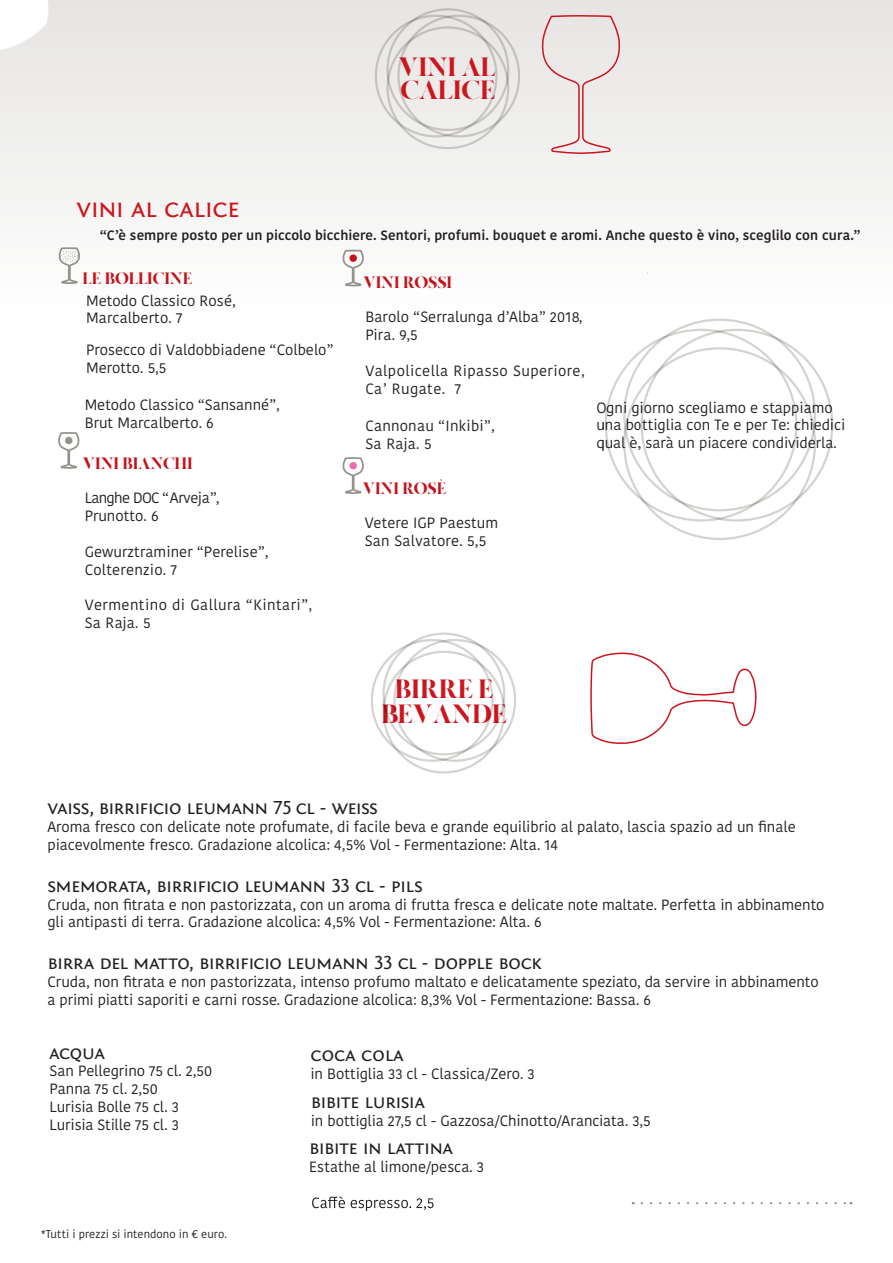
<style>
.page{position:relative;width:893px;height:1263px;background:#fff}
.page>*{position:absolute;margin:0;border:0;box-sizing:border-box;transform-origin:0 0}
.t1{font:27px "Fontin Sans Small Caps";letter-spacing:-.015em;color:#cd151d}
.t2{font:900 26.4px/24.8px "MADE Canvas";letter-spacing:-.01em;color:#cd151d;text-align:center}
.t3{font:19.8px "Fontin Sans Small Caps";letter-spacing:-.03em;color:#231f20}
.t4{font:19.8px "Fontin Sans Small Caps";color:#231f20}
.t5{font:900 16.5px "MADE Canvas";letter-spacing:-.005em;color:#c4121a}
.t6{font:14.85px/17.9px "Kohinoor Devanagari";letter-spacing:-.005em;color:#231f20}
.t7{font:14.85px/17.9px "Kohinoor Devanagari";letter-spacing:.03em;color:#231f20}
.t8{font:14.85px/17.9px "Kohinoor Devanagari";letter-spacing:.015em;color:#231f20}
.t9{font:600 13.5px "Kohinoor Devanagari";letter-spacing:.005em;color:#231f20}
.t10{font:11.25px "Kohinoor Devanagari";letter-spacing:.005em;color:#231f20}
</style>
<div class="page">
<div style="left:0;top:0;width:893px;height:576px;background:linear-gradient(to bottom,#eae9e7,#fff)"></div>
<svg style="left:642px;top:1202px;width:209px;height:2px"></svg>
<div style="left:383px;top:633px;width:122px;height:122px;border:2px solid #95928b;border-radius:50%"></div>
<div style="left:394px;top:639px;width:122px;height:122px;border:2px solid #95928b;border-radius:50%"></div>
<div style="left:387px;top:9px;width:122px;height:122px;border:2px solid #95928b;border-radius:50%"></div>
<div style="left:398px;top:15px;width:122px;height:122px;border:2px solid #95928b;border-radius:50%"></div>
<svg style="left:542px;top:14px;width:79px;height:141px;background:#eadddd"></svg>
<svg style="left:591px;top:652px;width:166px;height:92px"></svg>
<svg style="left:312px;top:1196px;width:121px;height:15px"></svg>
<svg style="left:604px;top:318px;width:229px;height:204px"></svg>
<svg style="left:0;top:0;width:164px;height:470px"></svg>
<svg style="left:342px;top:189px;width:23px;height:99px"></svg>
<svg style="left:342px;top:397px;width:23px;height:98px"></svg>
<h2 class="t2" style="left:398px;top:57px;width:99px;line-height:23.4px;text-align:left">VINI AL<br>CALICE</h2>
<h1 class="t1" style="left:76px;top:193px;width:165px">vini al calice</h1>
<p class="t9" style="left:100px;top:227px;width:762px">“C’è sempre posto per un piccolo bicchiere. Sentori, profumi. bouquet e aromi. Anche questo è vino, sceglilo con cura.”</p>
<p class="t5" style="left:83px;top:269px;width:111px">LE BOLLICINE</p>
<p class="t5" style="left:363px;top:273px;width:91px">VINI ROSSI</p>
<p class="t6" style="left:365px;top:308px;width:219px">Barolo “Serralunga d’Alba” 2018,<br>Pira. 9,5</p>
<p class="t7" style="left:365px;top:362px;width:221px">Valpolicella Ripasso Superiore,<br>Ca’ Rugate. 7</p>
<p class="t8" style="left:365px;top:417px;width:131px">Cannonau “Inkibi”,<br>Sa Raja. 5</p>
<p class="t5" style="left:363px;top:479px;width:85px">VINI ROSÈ</p>
<p class="t6" style="left:365px;top:514px;width:135px">Vetere IGP Paestum<br>San Salvatore. 5,5</p>
<p class="t6" style="left:86px;top:292px;width:151px">Metodo Classico Rosé,<br>Marcalberto. 7</p>
<p class="t6" style="left:86px;top:341px;width:249px">Prosecco di Valdobbiadene “Colbelo”<br>Merotto. 5,5</p>
<p class="t6" style="left:85px;top:396px;width:196px">Metodo Classico “Sansanné”,<br>Brut Marcalberto. 6</p>
<p class="t5" style="left:83px;top:454px;width:112px">VINI BIANCHI</p>
<p class="t6" style="left:85px;top:489px;width:136px">Langhe DOC “Arveja”,<br>Prunotto. 6</p>
<p class="t6" style="left:85px;top:543px;width:185px">Gewurztraminer “Perelise”,<br>Colterenzio. 7</p>
<p class="t7" style="left:85px;top:596px;width:229px">Vermentino di Gallura “Kintari”,<br>Sa Raja. 5</p>
<p class="t6" style="left:596px;top:398px;width:250px">Ogni giorno scegliamo e stappiamo una bottiglia con Te e per Te: chiedici qual è, sarà un piacere condividerla.</p>
<h2 class="t2" style="left:381px;top:679px;width:128px">BIRRE E<br>BEVANDE</h2>
<h3 class="t3" style="left:47px;top:797px;width:332px">vaiss, birrificio leumann 75 cl - weiss</h3>
<p class="t6" style="left:47px;top:818px;width:750px">Aroma fresco con delicate note profumate, di facile beva e grande equilibrio al palato, lascia spazio ad un finale piacevolmente fresco. Gradazione alcolica: 4,5% Vol - Fermentazione: Alta. 14</p>
<h3 class="t3" style="left:47px;top:874px;width:377px">smemorata, birrificio leumann 33 cl - pils</h3>
<p class="t6" style="left:47px;top:895px;width:779px">Cruda, non fitrata e non pastorizzata, con un aroma di frutta fresca e delicate note maltate. Perfetta in abbinamento gli antipasti di terra. Gradazione alcolica: 4,5% Vol - Fermentazione: Alta. 6</p>
<h3 class="t3" style="left:47px;top:951px;width:496px">birra del matto, birrificio leumann 33 cl - dopple bock</h3>
<p class="t6" style="left:47px;top:973px;width:773px">Cruda, non fitrata e non pastorizzata, intenso profumo maltato e delicatamente speziato, da servire in abbinamento a primi piatti saporiti e carni rosse. Gradazione alcolica: 8,3% Vol - Fermentazione: Bassa. 6</p>
<h3 class="t3" style="left:50px;top:1041px;width:57px">acqua</h3>
<p class="t6" style="left:50px;top:1062px;width:164px">San Pellegrino 75 cl. 2,50<br>Panna 75 cl. 2,50<br>Lurisia Bolle 75 cl. 3<br>Lurisia Stille 75 cl. 3</p>
<p class="t10" style="left:41px;top:1227px;width:187px">*Tutti i prezzi si intendono in € euro.</p>
<h3 class="t4" style="left:311px;top:1043px;width:94px">coca cola</h3>
<p class="t6" style="left:311px;top:1064px;width:225px">in Bottiglia 33 cl - Classica/Zero. 3</p>
<h3 class="t3" style="left:311px;top:1091px;width:116px">bibite lurisia</h3>
<p class="t6" style="left:311px;top:1112px;width:341px">in bottiglia 27,5 cl - Gazzosa/Chinotto/Aranciata. 3,5</p>
<h3 class="t3" style="left:309px;top:1137px;width:145px">bibite in lattina</h3>
<p class="t6" style="left:309px;top:1158px;width:176px">Estathe al limone/pesca. 3</p>
</div>
